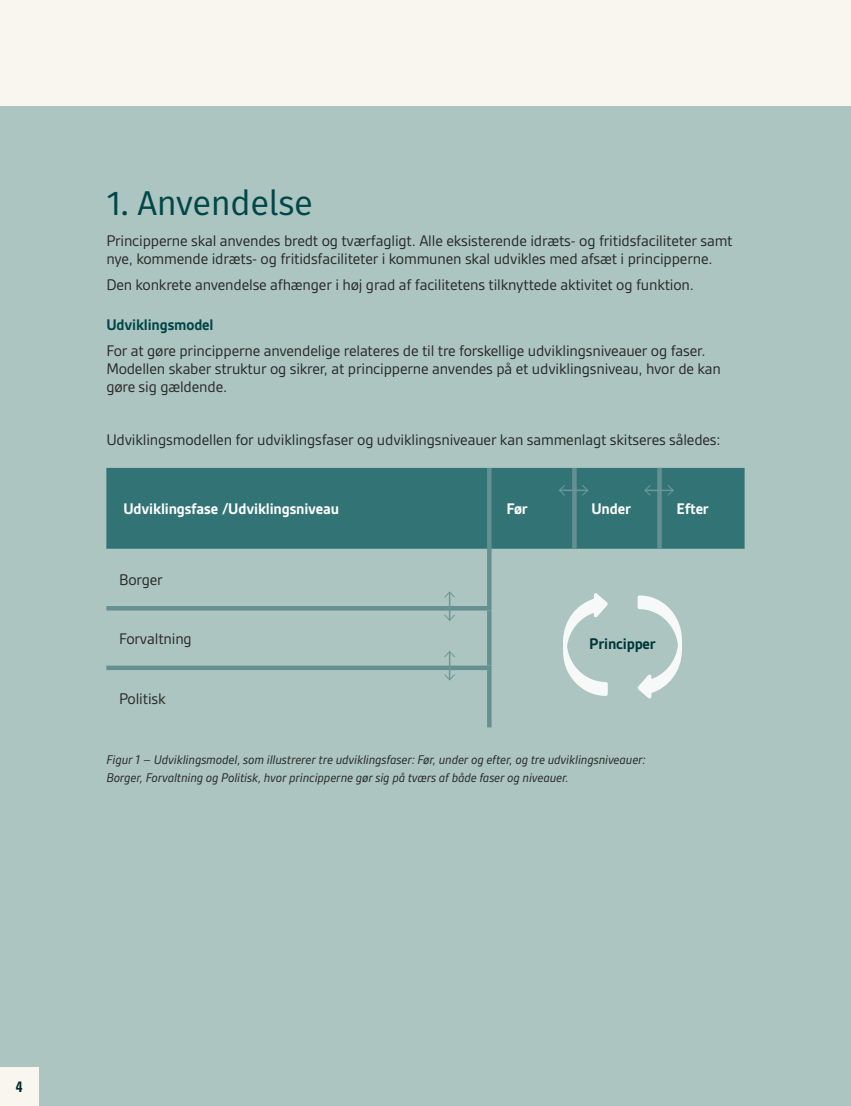
<style>
.page{position:relative;width:851px;height:1106px;background:#fff}
.page>*{position:absolute;margin:0;border:0;box-sizing:border-box;transform-origin:0 0}
.H2_Petroleum{font:34.5px "Fira Sans";letter-spacing:-.01em;color:#004749}
.t1{font:16.5px/18px "Gesta";letter-spacing:-.01em;color:#282827}
.t2{font:700 16.5px "Gesta";letter-spacing:-.01em;color:#fff}
.H3_Mellemrubrik{font:700 16.5px "Gesta";letter-spacing:-.01em;color:#004749}
.t3{font:700 16.5px "Gesta";letter-spacing:-.01em;color:#003638}
.t4{font:700 condensed 15px "Univers LT Std";color:#002d2e}
.t5{font:italic 13.5px/18px "Gesta";letter-spacing:-.01em;color:#282827}
</style>
<div class="page">
<div style="left:0;top:0;width:850px;height:1106px;background:#f8f6ee"></div>
<div style="left:0;top:106px;width:850px;height:1000px;background:#acc5c0"></div>
<div style="left:106px;top:468px;width:638px;height:81px;background:#327475"></div>
<hr style="left:572px;top:468px;width:4px;height:81px;background:#659092">
<svg style="left:657px;top:468px;width:4px;height:81px"></svg>
<hr style="left:487px;top:468px;width:4px;height:81px;background:#659092">
<hr style="left:487px;top:549px;width:4px;height:57px;background:#659092">
<hr style="left:487px;top:610px;width:4px;height:55px;background:#659092">
<hr style="left:487px;top:670px;width:4px;height:57px;background:#659092">
<div style="left:106px;top:665px;width:385px;height:5px;background:#659092"></div>
<hr style="left:106px;top:606px;width:385px;height:4px;background:#659092">
<svg style="left:563px;top:593px;width:45px;height:103px"></svg>
<svg style="left:637px;top:595px;width:45px;height:104px"></svg>
<svg style="left:443px;top:591px;width:13px;height:30px"></svg>
<svg style="left:443px;top:651px;width:13px;height:30px"></svg>
<hr style="left:559px;top:489px;width:28px;height:2px;background:#6d979a">
<svg style="left:558px;top:484px;width:8px;height:13px"></svg>
<svg style="left:581px;top:484px;width:8px;height:13px"></svg>
<hr style="left:644px;top:489px;width:29px;height:2px;background:#6d979a">
<svg style="left:643px;top:484px;width:8px;height:13px"></svg>
<svg style="left:666px;top:484px;width:8px;height:13px"></svg>
<hr style="left:850px;top:106px;width:1px;height:1000px;background:#327475">
<img style="left:850px;top:106px;width:1px;height:425px">
<div style="left:0;top:1067px;width:38px;height:39px;background:#f8f6ee"></div>
<h2 class="H2_Petroleum" style="left:106px;top:177px;width:208px">1. Anvendelse</h2>
<p class="t1" style="left:106px;top:231px;width:627px">Principperne skal anvendes bredt og tværfagligt. Alle eksisterende idræts- og fritidsfaciliteter samt nye, kommende idræts- og fritidsfaciliteter i kommunen skal udvikles med afsæt i principperne.</p>
<p class="t1" style="left:106px;top:276px;width:589px">Den konkrete anvendelse afhænger i høj grad af facilitetens tilknyttede aktivitet og funktion.</p>
<h3 class="H3_Mellemrubrik" style="left:106px;top:315px;width:109px">Udviklingsmodel</h3>
<p class="t1" style="left:106px;top:342px;width:616px">For at gøre principperne anvendelige relateres de til tre forskellige udviklingsniveauer og faser.<br>Modellen skaber struktur og sikrer, at principperne anvendes på et udviklingsniveau, hvor de kan gøre sig gældende.</p>
<p class="t1" style="left:106px;top:431px;width:615px">Udviklingsmodellen for udviklingsfaser og udviklingsniveauer kan sammenlagt skitseres således:</p>
<p class="t2" style="left:123px;top:499px;width:217px">Udviklingsfase /Udviklingsniveau</p>
<p class="t2" style="left:506px;top:499px;width:23px">Før</p>
<p class="t2" style="left:591px;top:499px;width:41px">Under</p>
<p class="t2" style="left:676px;top:499px;width:34px">Efter</p>
<p class="t1" style="left:119px;top:570px;width:45px">Borger</p>
<p class="t1" style="left:119px;top:629px;width:74px">Forvaltning</p>
<p class="t1" style="left:119px;top:689px;width:48px">Politisk</p>
<p class="t3" style="left:589px;top:634px;width:68px">Principper</p>
<p class="t5" style="left:106px;top:750px;width:541px">Figur 1 – Udviklingsmodel, som illustrerer tre udviklingsfaser: Før, under og efter, og tre udviklingsniveauer:<br>Borger, Forvaltning og Politisk, hvor principperne gør sig på tværs af både faser og niveauer.</p>
<p class="t4" style="left:16px;top:1077px;width:8px">4</p>
</div>
